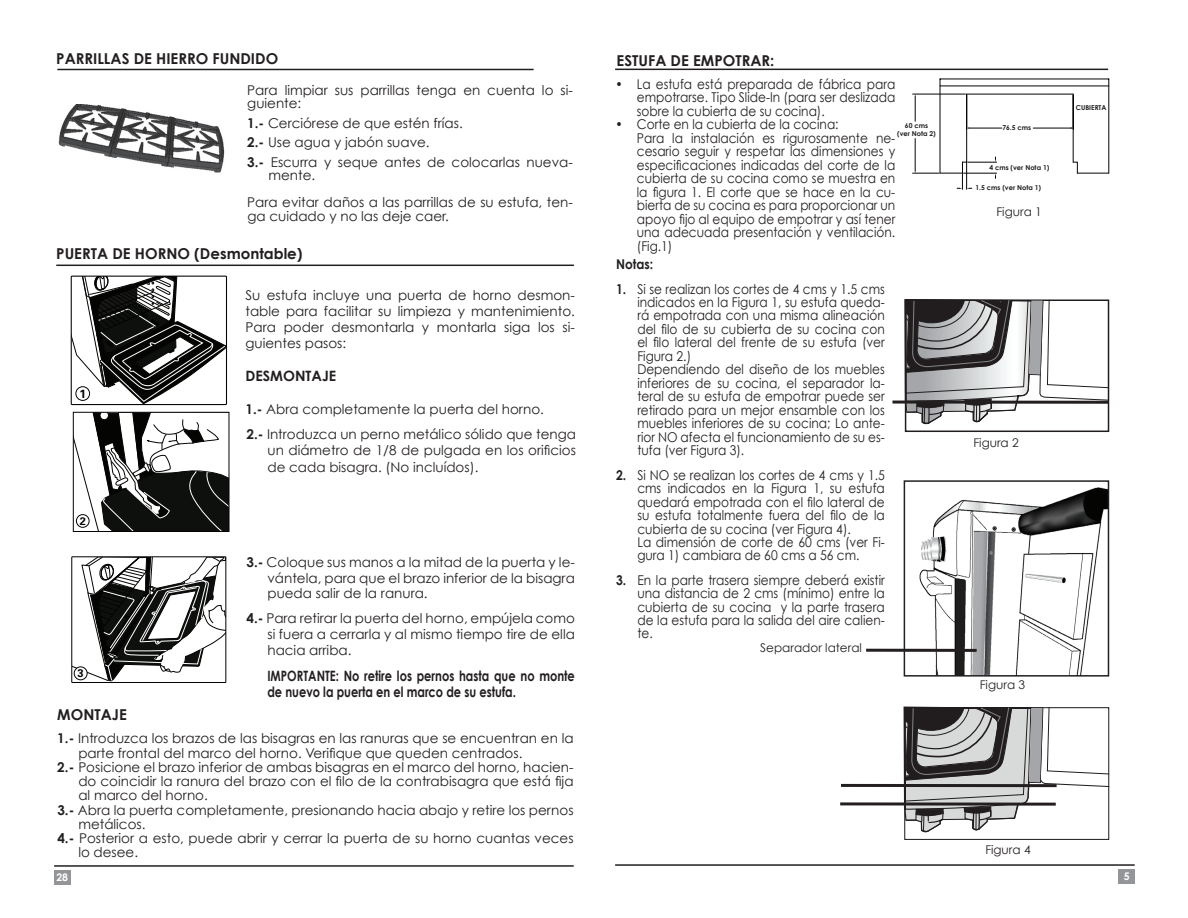
<style>
.page{position:relative;width:1188px;height:918px;background:#fff}
.page>*{position:absolute;margin:0;border:0;box-sizing:border-box;transform-origin:0 0}
.t1{font:700 15px "Century Gothic";color:#231f20}
.t2{font:700 14.25px/16.5px "Century Gothic";color:#231f20;scale:.8 1}
.t3{font:700 14.25px "Century Gothic";color:#231f20}
.t4{font:13.5px/13.5px "Century Gothic";color:#231f20;scale:.9 1}
.t5{font:13.5px/16.2px "Century Gothic";color:#231f20;text-align:justify}
.t6{font:700 13.5px "Century Gothic";color:#231f20;scale:.9 1}
.t7{font:12px "Century Gothic";color:#231f20}
.t8{font:700 11.85px "Univers";color:#040503}
.t9{font:700 11.25px "Univers";color:#040503}
.t10{font:700 10.95px "Univers";color:#040503}
.t11{font:700 10.5px "Century Gothic";color:#fff}
.t12{font:700 6.75px/7.5px "Century Gothic";color:#231f20;text-align:center}
.s1{font-weight:700}
</style>
<div class="page">
<div style="left:1119px;top:869px;width:16px;height:15px;background:#939598"></div>
<hr style="left:615px;top:864px;width:520px;height:2px;background:#231f20">
<hr style="left:54px;top:865px;width:520px;height:2px;background:#231f20">
<div style="left:54px;top:870px;width:16px;height:15px;background:#939598"></div>
<svg style="left:913px;top:78px;width:197px;height:111px"></svg>
<hr style="left:969px;top:128px;width:33px;height:1px;background:#040503">
<hr style="left:1033px;top:128px;width:39px;height:1px;background:#040503">
<hr style="left:615px;top:69px;width:493px;height:1px;background:#231f20">
<svg style="left:904px;top:299px;width:206px;height:309px"></svg>
<img style="left:903px;top:477px;width:205px;height:198px">
<div style="left:904px;top:480px;width:205px;height:197px;border:2px solid #231f20"></div>
<hr style="left:866px;top:649px;width:111px;height:3px;background:#231f20">
<svg style="left:903px;top:706px;width:207px;height:160px"></svg>
<hr style="left:841px;top:784px;width:216px;height:3px;background:#231f20">
<svg style="left:840px;top:802px;width:216px;height:4px"></svg>
<hr style="left:892px;top:401px;width:216px;height:3px;background:#231f20">
<svg style="left:73px;top:558px;width:151px;height:123px"></svg>
<div style="left:71px;top:556px;width:155px;height:127px;border:1px solid #040503"></div>
<svg style="left:75px;top:414px;width:152px;height:116px"></svg>
<div style="left:76px;top:514px;width:13px;height:14px;border:1px solid #040503;border-radius:50%"></div>
<div style="left:73px;top:412px;width:156px;height:120px;border:1px solid #040503"></div>
<hr style="left:57px;top:69px;width:477px;height:1px;background:#231f20">
<hr style="left:56px;top:265px;width:518px;height:1px;background:#231f20">
<svg style="left:73px;top:278px;width:152px;height:125px"></svg>
<div style="left:71px;top:276px;width:156px;height:129px;border:1px solid #040503"></div>
<img style="left:58px;top:104px;width:167px;height:69px">
<p class="t1" style="left:56px;top:50px;width:223px">PARRILLAS DE HIERRO FUNDIDO</p>
<p class="t5" style="left:247px;top:83px;width:327px;line-height:13.5px">Para limpiar sus parrillas tenga en cuenta lo si&shy;guiente:</p>
<p class="t5" style="left:247px;top:113px;width:327px;line-height:19.5px;text-align:left"><span class="s1">1.-</span> Cerciórese de que estén frías.<br><span class="s1">2.-</span> Use agua y jabón suave.<br><span class="s1">3.-</span> Escurra y seque antes de colocarlas nueva-</p>
<p class="t5" style="left:247px;top:161px;width:327px;line-height:27px;text-indent:21px">mente.<br>Para evitar daños a las parrillas de su estufa, ten-</p>
<p class="t5" style="left:248px;top:207px;width:203px">ga cuidado y no las deje caer.</p>
<p class="t1" style="left:56px;top:244px;width:248px">PUERTA DE HORNO (Desmontable)</p>
<p class="t5" style="left:245px;top:287px;width:331px">Su estufa incluye una puerta de horno desmon&shy;table para facilitar su limpieza y mantenimiento.<br>Para poder desmontarla y montarla siga los si&shy;guientes pasos:</p>
<p class="t3" style="left:245px;top:367px;width:92px">DESMONTAJE</p>
<p class="t5" style="left:245px;top:401px;width:300px"><span class="s1">1.-</span> Abra completamente la puerta del horno.</p>
<p class="t8" style="left:79px;top:386px;width:8px">1</p>
<p class="t10" style="left:80px;top:514px;width:8px">2</p>
<p class="t9" style="left:78px;top:666px;width:8px">3</p>
<p class="t5" style="left:267px;top:426px;width:310px;text-indent:-21px"><span class="s1">2.-</span> Introduzca un perno metálico sólido que tenga un diámetro de 1/8 de pulgada en los orificios de cada bisagra. (No incluídos).</p>
<p class="t5" style="left:267px;top:554px;width:309px;line-height:15.8px;text-indent:-21px"><span class="s1">3.-</span> Coloque sus manos a la mitad de la puerta y le&shy;vántela, para que el brazo inferior de la bisagra pueda salir de la ranura.</p>
<p class="t5" style="left:267px;top:610px;width:309px;text-indent:-21px"><span class="s1">4.-</span> Para retirar la puerta del horno, empújela como si fuera a cerrarla y al mismo tiempo tire de ella hacia arriba.</p>
<p class="t2" style="left:267px;top:667px;width:386px">IMPORTANTE: No retire los pernos hasta que no monte de nuevo la puerta en el marco de su estufa.</p>
<p class="t1" style="left:57px;top:705px;width:71px">MONTAJE</p>
<p class="t5" style="left:57px;top:730px;width:518px"><span class="s1">1.-</span> Introduzca los brazos de las bisagras en las ranuras que se encuentran en la</p>
<p class="t5" style="left:78px;top:744px;width:446px">parte frontal del marco del horno. Verifique que queden centrados.</p>
<p class="t5" style="left:57px;top:759px;width:518px"><span class="s1">2.-</span> Posicione el brazo inferior de ambas bisagras en el marco del horno, hacien-</p>
<p class="t5" style="left:78px;top:773px;width:497px">do coincidir la ranura del brazo con el filo de la contrabisagra que está fija</p>
<p class="t5" style="left:78px;top:787px;width:131px">al marco del horno.</p>
<p class="t5" style="left:57px;top:801px;width:518px"><span class="s1">3.-</span> Abra la puerta completamente, presionando hacia abajo y retire los pernos</p>
<p class="t5" style="left:78px;top:816px;width:69px">metálicos.</p>
<p class="t5" style="left:57px;top:830px;width:518px"><span class="s1">4.-</span> Posterior a esto, puede abrir y cerrar la puerta de su horno cuantas veces</p>
<p class="t5" style="left:78px;top:844px;width:61px">lo desee.</p>
<p class="t1" style="left:617px;top:51px;width:159px">ESTUFA DE EMPOTRAR:</p>
<p class="t4" style="left:637px;top:77px;width:289px;text-align:justify;text-indent:-21px"><span class="s1">•</span> La estufa está preparada de fábrica para empotrarse. Tipo Slide-In (para ser deslizada sobre la cubierta de su cocina).</p>
<p class="t4" style="left:637px;top:117px;width:289px;text-indent:-21px"><span class="s1">•</span> Corte en la cubierta de la cocina:<br>Para la instalación es rigurosamente ne&shy;cesario seguir y respetar las dimensiones y especificaciones indicadas del corte de la cubierta de su cocina como se muestra en la figura 1. El corte que se hace en la cu&shy;bierta de su cocina es para proporcionar un apoyo fijo al equipo de empotrar y así tener una adecuada presentación y ventilación. (Fig.1)</p>
<p class="t12" style="left:897px;top:122px;width:40px">60 cms<br>(ver Nota 2)</p>
<p class="t12" style="left:1002px;top:123px;width:30px">76.5 cms</p>
<p class="t12" style="left:989px;top:163px;width:61px">4 cms (ver Nota 1)</p>
<p class="t12" style="left:976px;top:183px;width:67px">1.5 cms (ver Nota 1)</p>
<p class="t7" style="left:996px;top:204px;width:47px">Figura 1</p>
<p class="t6" style="left:616px;top:256px;width:43px">Notas:</p>
<p class="t4" style="left:637px;top:282px;width:277px;text-indent:-21px"><span class="s1">1.</span> Si se realizan los cortes de 4 cms y 1.5 cms indicados en la Figura 1, su estufa queda&shy;rá empotrada con una misma alineación del filo de su cubierta de su cocina con el filo lateral del frente de su estufa (ver Figura 2.)<br>Dependiendo del diseño de los muebles inferiores de su cocina, el separador la&shy;teral de su estufa de empotrar puede ser retirado para un mejor ensamble con los muebles inferiores de su cocina; Lo ante&shy;rior NO afecta el funcionamiento de su es&shy;tufa (ver Figura 3).</p>
<p class="t4" style="left:637px;top:468px;width:276px;text-indent:-21px"><span class="s1">2.</span> Si NO se realizan los cortes de 4 cms y 1.5 cms indicados en la Figura 1, su estufa quedará empotrada con el filo lateral de su estufa totalmente fuera del filo de la cubierta de su cocina (ver Figura 4).<br>La dimensión de corte de 60 cms (ver Fi&shy;gura 1) cambiara de 60 cms a 56 cm.</p>
<p class="t4" style="left:637px;top:573px;width:276px;text-align:justify;text-indent:-21px"><span class="s1">3.</span> En la parte trasera siempre deberá existir una distancia de 2 cms (mínimo) entre la cubierta de su cocina y la parte trasera de la estufa para la salida del aire calien&shy;te.</p>
<p class="t7" style="left:760px;top:641px;width:103px">Separador lateral</p>
<p class="t7" style="left:973px;top:435px;width:47px">Figura 2</p>
<p class="t7" style="left:980px;top:677px;width:47px">Figura 3</p>
<p class="t12" style="left:1076px;top:103px;width:32px">CUBIERTA</p>
<p class="t7" style="left:985px;top:843px;width:47px">Figura 4</p>
<p class="t11" style="left:56px;top:871px;width:13px">28</p>
<p class="t11" style="left:1124px;top:869px;width:7px">5</p>
</div>
